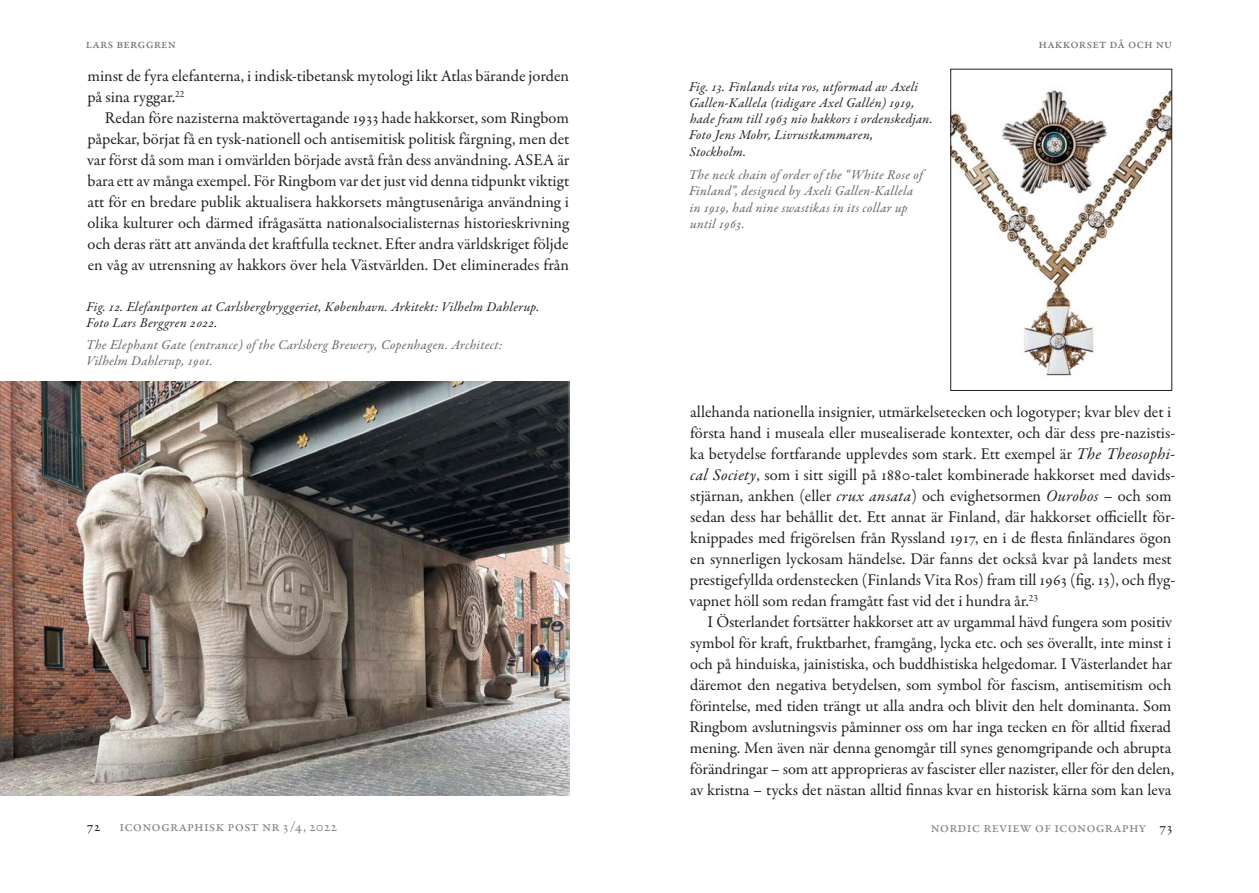
<style>
.page{position:relative;width:1259px;height:893px;background:#fff}
.page>*{position:absolute;margin:0;border:0;box-sizing:border-box;transform-origin:0 0}
.Brödtext_indrag{font:16.5px/21px "Garamond Premr Pro";letter-spacing:-.005em;color:#231f20}
.t1{font:15px "Garamond Premr Pro";letter-spacing:.01em;color:#808285}
.t2{font:15px "Garamond Premr Pro";color:#231f20}
.Bildtext{font:italic 13.5px/16.2px "Garamond Premr Pro";letter-spacing:.02em;color:#231f20}
.Captions_in_English{font:italic 13.5px/16.2px "Garamond Premr Pro";letter-spacing:.02em;color:#636366}
.t3{font:13.5px "Garamond Premr Pro";letter-spacing:.01em;color:#6c6d70}
.s1{font-style:italic}
.s2{color:#231f20}
</style>
<div class="page">
<img style="left:0;top:381px;width:569px;height:414px">
<img style="left:952px;top:90px;width:218px;height:286px">
<div style="left:950px;top:69px;width:222px;height:322px;border:1px solid #231f20"></div>
<p class="t3" style="left:86px;top:35px;width:92px">lars berggren</p>
<p class="Brödtext_indrag" style="left:87px;top:66px;width:483px">minst de fyra elefanterna, i indisk-tibetansk mytologi likt Atlas bärande jorden på sina ryggar.<sup>22</sup></p>
<p class="Brödtext_indrag" style="left:87px;top:108px;width:484px;text-align:justify;text-indent:18px">Redan före nazisterna maktövertagande 1933 hade hakkorset, som Ringbom påpekar, börjat få en tysk-nationell och antisemitisk politisk färgning, men det var först då som man i omvärlden började avstå från dess användning. ASEA är bara ett av många exempel. För Ringbom var det just vid denna tidpunkt viktigt att för en bredare publik aktualisera hakkorsets mångtusenåriga användning i olika kulturer och därmed ifrågasätta nationalsocialisternas historieskrivning och deras rätt att använda det kraftfulla tecknet. Efter andra världskriget följde en våg av utrensning av hakkors över hela Västvärlden. Det eliminerades från</p>
<p class="Bildtext" style="left:87px;top:299px;width:454px">Fig. 12. Elefantporten at Carlsbergbryggeriet, København. Arkitekt: Vilhelm Dahlerup.</p>
<p class="Bildtext" style="left:87px;top:315px;width:132px">Foto Lars Berggren 2022.</p>
<p class="Captions_in_English" style="left:86px;top:337px;width:418px">The Elephant Gate (entrance) of the Carlsberg Brewery, Copenhagen. Architect:</p>
<p class="Captions_in_English" style="left:87px;top:353px;width:128px">Vilhelm Dahlerup, 1901.</p>
<p class="t2" style="left:87px;top:817px;width:15px">72</p>
<p class="t1" style="left:119px;top:817px;width:219px">iconographisk post nr 3/4, 2022</p>
<p class="Bildtext" style="left:689px;top:79px;width:245px">Fig. 13. Finlands vita ros, utformad av Axeli Gallen-Kallela (tidigare Axel Gallén) 1919, hade fram till 1963 nio hakkors i ordenskedjan.<br>Foto Jens Mohr, Livrustkammaren,</p>
<p class="Bildtext" style="left:689px;top:144px;width:58px">Stockholm.</p>
<p class="Captions_in_English" style="left:688px;top:168px;width:236px">The neck chain of order of the “White Rose of Finland”, designed by Axeli Gallen-Kallela in 1919, had nine swastikas in its collar up until 1963.</p>
<p class="t3" style="left:1038px;top:36px;width:135px">hakkorset då och nu</p>
<p class="Brödtext_indrag" style="left:689px;top:402px;width:487px">allehanda nationella insignier, utmärkelsetecken och logotyper; kvar blev det i första hand i museala eller musealiserade kontexter, och där dess pre-nazistis&shy;ka betydelse fortfarande upplevdes som stark. Ett exempel är <span class="s1">The Theosophi&shy;cal Society</span>, som i sitt sigill på 1880-talet kombinerade hakkorset med davids&shy;stjärnan, ankhen (eller <span class="s1">crux ansata</span>) och evighetsormen <span class="s1">Ourobos</span> – och som sedan dess har behållit det. Ett annat är Finland, där hakkorset officiellt för&shy;knippades med frigörelsen från Ryssland 1917, en i de flesta finländares ögon en synnerligen lyckosam händelse. Där fanns det också kvar på landets mest prestigefyllda ordenstecken (Finlands Vita Ros) fram till 1963 (fig. 13), och flyg&shy;vapnet höll som redan framgått fast vid det i hundra år.<sup>23</sup></p>
<p class="Brödtext_indrag" style="left:689px;top:612px;width:486px;text-indent:18px">I Österlandet fortsätter hakkorset att av urgammal hävd fungera som positiv symbol för kraft, fruktbarhet, framgång, lycka etc. och ses överallt, inte minst i och på hinduiska, jainistiska, och buddhistiska helgedomar. I Västerlandet har däremot den negativa betydelsen, som symbol för fascism, antisemitism och förintelse, med tiden trängt ut alla andra och blivit den helt dominanta. Som Ringbom avslutningsvis påminner oss om har inga tecken en för alltid fixerad mening. Men även när denna genomgår till synes genomgripande och abrupta förändringar – som att approprieras av fascister eller nazister, eller för den delen, av kristna – tycks det nästan alltid finnas kvar en historisk kärna som kan leva</p>
<p class="t1" style="left:930px;top:818px;width:243px">nordic review of iconography <span class="s2">73</span></p>
</div>
